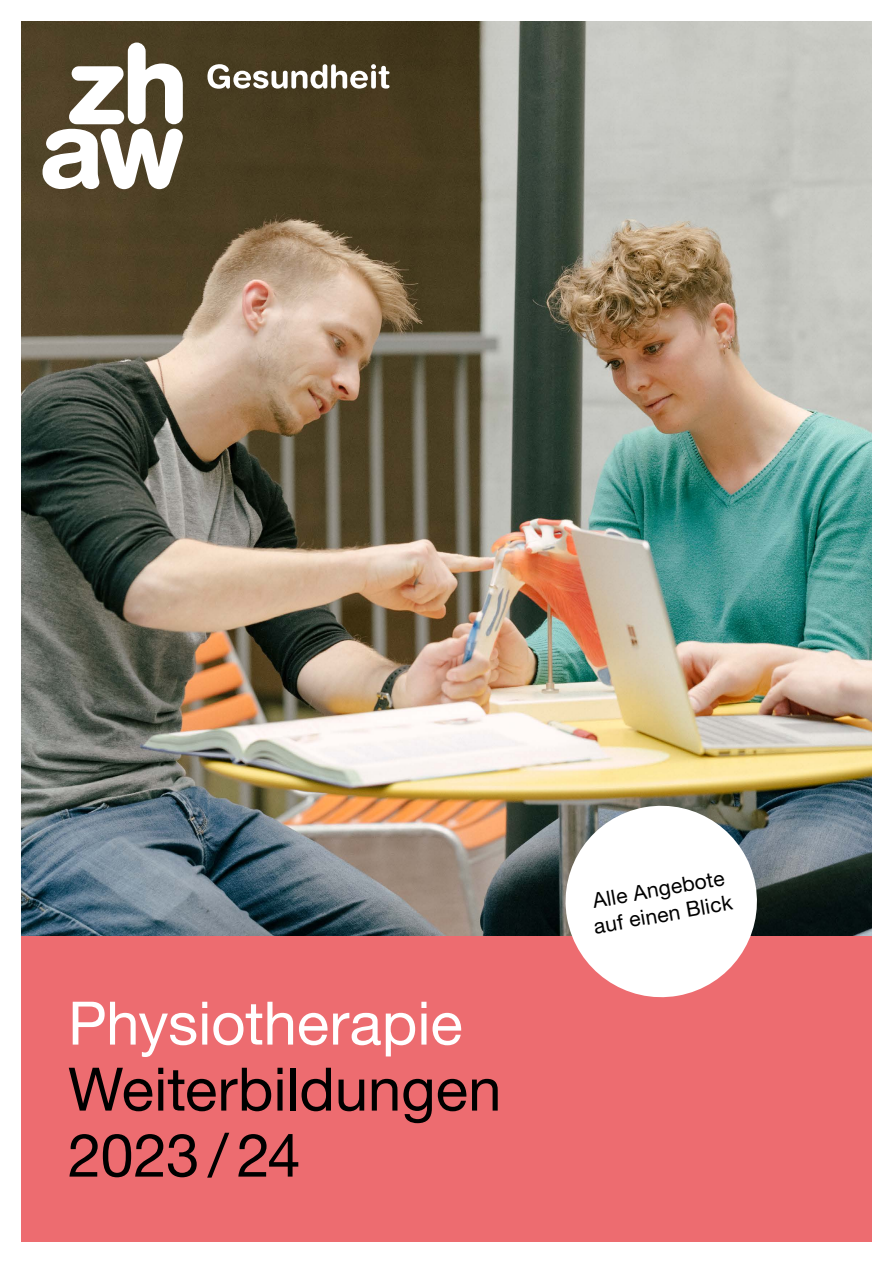
<style>
.page{position:relative;width:893px;height:1263px;background:#fff}
.page>*{position:absolute;margin:0;border:0;box-sizing:border-box;transform-origin:0 0}
.t1{font:60px/66px "Helvetica Neue LT Pro";color:#000}
.t2{font:60px "Helvetica Neue LT Pro";letter-spacing:-.005em;color:#fff}
.t3{font:21px/25.5px "Helvetica Neue LT Pro";color:#000}
</style>
<div class="page">
<img style="left:21px;top:21px;width:851px;height:915px">
<svg style="left:207px;top:64px;width:182px;height:25px"></svg>
<svg style="left:43px;top:43px;width:140px;height:146px"></svg>
<div style="left:21px;top:936px;width:851px;height:306px;background:#ed6c70"></div>
<svg style="left:558px;top:798px;width:207px;height:200px"></svg>
<h1 class="t2" style="left:68px;top:986px;width:396px">Physiotherapie</h1>
<h1 class="t1" style="left:68px;top:1055px;width:435px">Weiterbildungen<br>2023 / 24</h1>
<p class="t3" style="left:587px;top:888px;width:142px;rotate:-10deg">Alle Angebote auf einen Blick</p>
</div>
